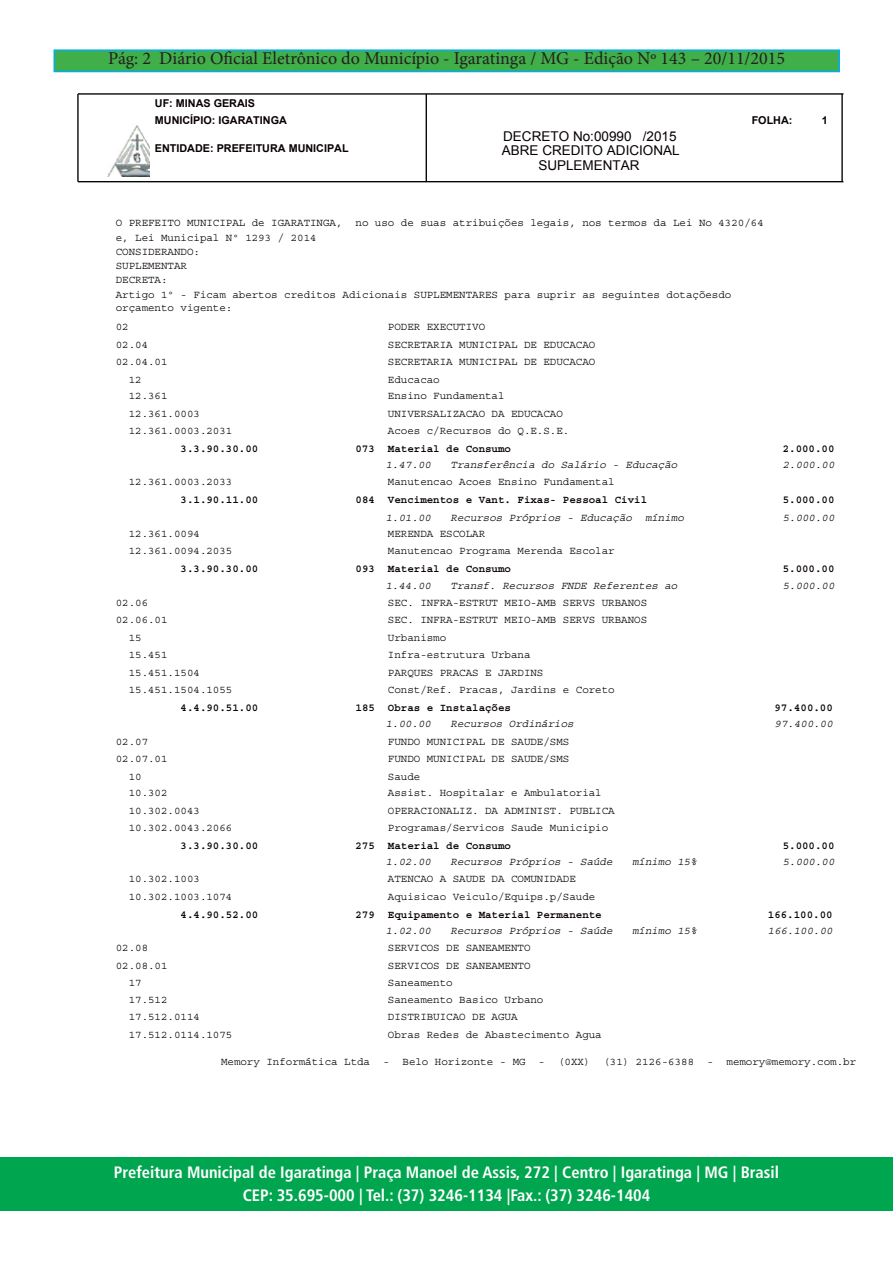
<style>
.page{position:relative;width:893px;height:1263px;background:#fff}
.page>*{position:absolute;margin:0;border:0;box-sizing:border-box;transform-origin:0 0}
.t1{font:18px "Minion Pro";color:#231f20}
.t2{font:700 condensed 16.5px "Frutiger LT Std";color:#fff}
.t3{font:13.5px/13.5px "Arial";color:#080000}
.t4{font:10.8px/14.9px "Courier Std";color:#080000}
.t5{font:700 10.8px "Courier Std";color:#080000}
.t6{font:italic 10.8px "Courier Std";color:#080000}
.t7{font:700 10.8px "Arial";color:#080000}
</style>
<div class="page">
<div style="left:0;top:1157px;width:893px;height:53px;background:#00a54f"></div>
<div style="left:54px;top:50px;width:785px;height:22px;background:#40ae49"></div>
<div style="left:53px;top:49px;width:787px;height:23px;border:2px solid #00aeef"></div>
<hr style="left:78px;top:93px;width:765px;height:2px;background:#000">
<hr style="left:78px;top:181px;width:765px;height:1px;background:#000">
<hr style="left:77px;top:94px;width:2px;height:88px;background:#000">
<hr style="left:841px;top:94px;width:2px;height:88px;background:#000">
<img style="left:99px;top:123px;width:50px;height:53px">
<hr style="left:426px;top:94px;width:1px;height:88px;background:#000">
<p class="t1" style="left:108px;top:46px;width:678px">Pág: 2 Diário Oficial Eletrônico do Município - Igaratinga / MG - Edição Nº 143 – 20/11/2015</p>
<p class="t7" style="left:155px;top:96px;width:102px">UF: MINAS GERAIS</p>
<p class="t7" style="left:155px;top:113px;width:133px">MUNICÍPIO: IGARATINGA</p>
<p class="t7" style="left:155px;top:141px;width:195px">ENTIDADE: PREFEITURA MUNICIPAL</p>
<p class="t3" style="left:502px;top:130px;width:179px">DECRETO No:00990 /2015<br>ABRE CREDITO ADICIONAL</p>
<p class="t3" style="left:538px;top:158px;width:103px">SUPLEMENTAR</p>
<p class="t7" style="left:752px;top:113px;width:42px">FOLHA:</p>
<p class="t7" style="left:822px;top:113px;width:8px">1</p>
<p class="t4" style="left:116px;top:216px;width:649px">O PREFEITO MUNICIPAL de IGARATINGA, no uso de suas atribuições legais, nos termos da Lei No 4320/64 e, Lei Municipal Nº 1293 / 2014</p>
<p class="t4" style="left:116px;top:244px;width:86px">CONSIDERANDO:<br>SUPLEMENTAR</p>
<p class="t4" style="left:116px;top:272px;width:617px">DECRETA:<br>Artigo 1º - Ficam abertos creditos Adicionais SUPLEMENTARES para suprir as seguintes dotaçõesdo</p>
<p class="t4" style="left:116px;top:299px;width:118px;line-height:18.9px">orçamento vigente:<br>02</p>
<p class="t4" style="left:388px;top:319px;width:99px">PODER EXECUTIVO</p>
<p class="t4" style="left:116px;top:337px;width:34px">02.04</p>
<p class="t4" style="left:388px;top:337px;width:209px">SECRETARIA MUNICIPAL DE EDUCACAO</p>
<p class="t4" style="left:116px;top:355px;width:53px">02.04.01</p>
<p class="t4" style="left:388px;top:355px;width:209px">SECRETARIA MUNICIPAL DE EDUCACAO</p>
<p class="t4" style="left:129px;top:372px;width:14px">12</p>
<p class="t4" style="left:388px;top:372px;width:53px">Educacao</p>
<p class="t4" style="left:129px;top:388px;width:40px">12.361</p>
<p class="t4" style="left:388px;top:388px;width:118px">Ensino Fundamental</p>
<p class="t4" style="left:129px;top:406px;width:73px">12.361.0003</p>
<p class="t4" style="left:388px;top:406px;width:176px">UNIVERSALIZACAO DA EDUCACAO</p>
<p class="t4" style="left:129px;top:423px;width:105px">12.361.0003.2031</p>
<p class="t4" style="left:388px;top:423px;width:183px">Acoes c/Recursos do Q.E.S.E.</p>
<p class="t5" style="left:181px;top:442px;width:79px">3.3.90.30.00</p>
<p class="t5" style="left:356px;top:442px;width:157px">073 Material de Consumo</p>
<p class="t5" style="left:783px;top:442px;width:53px">2.000.00</p>
<p class="t6" style="left:386px;top:459px;width:47px">1.47.00</p>
<p class="t6" style="left:451px;top:459px;width:228px">Transferência do Salário - Educação</p>
<p class="t6" style="left:783px;top:459px;width:53px">2.000.00</p>
<p class="t4" style="left:129px;top:475px;width:105px">12.361.0003.2033</p>
<p class="t4" style="left:388px;top:475px;width:228px">Manutencao Acoes Ensino Fundamental</p>
<p class="t5" style="left:181px;top:494px;width:79px">3.1.90.11.00</p>
<p class="t5" style="left:356px;top:494px;width:293px">084 Vencimentos e Vant. Fixas- Pessoal Civil</p>
<p class="t5" style="left:783px;top:494px;width:53px">5.000.00</p>
<p class="t6" style="left:386px;top:511px;width:47px">1.01.00</p>
<p class="t6" style="left:451px;top:511px;width:235px">Recursos Próprios - Educação mínimo</p>
<p class="t6" style="left:783px;top:511px;width:53px">5.000.00</p>
<p class="t4" style="left:129px;top:526px;width:73px">12.361.0094</p>
<p class="t4" style="left:388px;top:526px;width:99px">MERENDA ESCOLAR</p>
<p class="t4" style="left:129px;top:544px;width:105px">12.361.0094.2035</p>
<p class="t4" style="left:388px;top:544px;width:228px">Manutencao Programa Merenda Escolar</p>
<p class="t5" style="left:181px;top:563px;width:79px">3.3.90.30.00</p>
<p class="t5" style="left:356px;top:563px;width:157px">093 Material de Consumo</p>
<p class="t5" style="left:783px;top:563px;width:53px">5.000.00</p>
<p class="t6" style="left:386px;top:580px;width:47px">1.44.00</p>
<p class="t6" style="left:451px;top:580px;width:228px">Transf. Recursos FNDE Referentes ao</p>
<p class="t6" style="left:783px;top:580px;width:53px">5.000.00</p>
<p class="t4" style="left:116px;top:595px;width:34px">02.06</p>
<p class="t4" style="left:388px;top:595px;width:261px">SEC. INFRA-ESTRUT MEIO-AMB SERVS URBANOS</p>
<p class="t4" style="left:116px;top:612px;width:53px">02.06.01</p>
<p class="t4" style="left:388px;top:612px;width:261px">SEC. INFRA-ESTRUT MEIO-AMB SERVS URBANOS</p>
<p class="t4" style="left:129px;top:630px;width:14px">15</p>
<p class="t4" style="left:388px;top:630px;width:60px">Urbanismo</p>
<p class="t4" style="left:129px;top:648px;width:40px">15.451</p>
<p class="t4" style="left:388px;top:648px;width:144px">Infra-estrutura Urbana</p>
<p class="t4" style="left:129px;top:665px;width:73px">15.451.1504</p>
<p class="t4" style="left:388px;top:665px;width:157px">PARQUES PRACAS E JARDINS</p>
<p class="t4" style="left:129px;top:683px;width:105px">15.451.1504.1055</p>
<p class="t4" style="left:388px;top:683px;width:228px">Const/Ref. Pracas, Jardins e Coreto</p>
<p class="t5" style="left:181px;top:702px;width:79px">4.4.90.51.00</p>
<p class="t5" style="left:356px;top:702px;width:157px">185 Obras e Instalações</p>
<p class="t5" style="left:775px;top:702px;width:60px">97.400.00</p>
<p class="t6" style="left:386px;top:718px;width:47px">1.00.00</p>
<p class="t6" style="left:451px;top:718px;width:125px">Recursos Ordinários</p>
<p class="t6" style="left:775px;top:718px;width:60px">97.400.00</p>
<p class="t4" style="left:116px;top:734px;width:34px">02.07</p>
<p class="t4" style="left:388px;top:734px;width:183px">FUNDO MUNICIPAL DE SAUDE/SMS</p>
<p class="t4" style="left:116px;top:751px;width:53px">02.07.01</p>
<p class="t4" style="left:388px;top:751px;width:183px">FUNDO MUNICIPAL DE SAUDE/SMS</p>
<p class="t4" style="left:129px;top:769px;width:14px">10</p>
<p class="t4" style="left:388px;top:769px;width:34px">Saude</p>
<p class="t4" style="left:129px;top:785px;width:40px">10.302</p>
<p class="t4" style="left:388px;top:785px;width:215px">Assist. Hospitalar e Ambulatorial</p>
<p class="t4" style="left:129px;top:803px;width:73px">10.302.0043</p>
<p class="t4" style="left:388px;top:803px;width:228px">OPERACIONALIZ. DA ADMINIST. PUBLICA</p>
<p class="t4" style="left:129px;top:820px;width:105px">10.302.0043.2066</p>
<p class="t4" style="left:388px;top:820px;width:222px">Programas/Servicos Saude Municipio</p>
<p class="t5" style="left:181px;top:839px;width:79px">3.3.90.30.00</p>
<p class="t5" style="left:356px;top:839px;width:157px">275 Material de Consumo</p>
<p class="t5" style="left:783px;top:839px;width:53px">5.000.00</p>
<p class="t6" style="left:386px;top:856px;width:47px">1.02.00</p>
<p class="t6" style="left:451px;top:856px;width:163px">Recursos Próprios - Saúde</p>
<p class="t6" style="left:632px;top:856px;width:66px">mínimo 15%</p>
<p class="t6" style="left:783px;top:856px;width:53px">5.000.00</p>
<p class="t4" style="left:129px;top:872px;width:73px">10.302.1003</p>
<p class="t4" style="left:388px;top:872px;width:189px">ATENCAO A SAUDE DA COMUNIDADE</p>
<p class="t4" style="left:129px;top:889px;width:105px">10.302.1003.1074</p>
<p class="t4" style="left:388px;top:889px;width:209px">Aquisicao Veiculo/Equips.p/Saude</p>
<p class="t5" style="left:181px;top:908px;width:79px">4.4.90.52.00</p>
<p class="t5" style="left:356px;top:908px;width:248px">279 Equipamento e Material Permanente</p>
<p class="t5" style="left:768px;top:908px;width:66px">166.100.00</p>
<p class="t6" style="left:386px;top:924px;width:47px">1.02.00</p>
<p class="t6" style="left:451px;top:924px;width:163px">Recursos Próprios - Saúde</p>
<p class="t6" style="left:632px;top:924px;width:66px">mínimo 15%</p>
<p class="t6" style="left:768px;top:924px;width:66px">166.100.00</p>
<p class="t4" style="left:116px;top:940px;width:34px">02.08</p>
<p class="t4" style="left:388px;top:940px;width:144px">SERVICOS DE SANEAMENTO</p>
<p class="t4" style="left:116px;top:958px;width:53px">02.08.01</p>
<p class="t4" style="left:388px;top:958px;width:144px">SERVICOS DE SANEAMENTO</p>
<p class="t4" style="left:129px;top:976px;width:14px">17</p>
<p class="t4" style="left:388px;top:976px;width:66px">Saneamento</p>
<p class="t4" style="left:129px;top:992px;width:40px">17.512</p>
<p class="t4" style="left:388px;top:992px;width:157px">Saneamento Basico Urbano</p>
<p class="t4" style="left:129px;top:1009px;width:73px">17.512.0114</p>
<p class="t4" style="left:388px;top:1009px;width:131px">DISTRIBUICAO DE AGUA</p>
<p class="t4" style="left:129px;top:1027px;width:105px">17.512.0114.1075</p>
<p class="t4" style="left:388px;top:1027px;width:215px">Obras Redes de Abastecimento Agua</p>
<p class="t4" style="left:221px;top:1054px;width:637px">Memory Informática Ltda - Belo Horizonte - MG - (0XX) (31) 2126-6388 - memory@memory.com.br</p>
<p class="t2" style="left:114px;top:1163px;width:667px">Prefeitura Municipal de Igaratinga | Praça Manoel de Assis, 272 | Centro | Igaratinga | MG | Brasil</p>
<p class="t2" style="left:243px;top:1185px;width:409px">CEP: 35.695-000 | Tel.: (37) 3246-1134 |Fax.: (37) 3246-1404</p>
</div>
